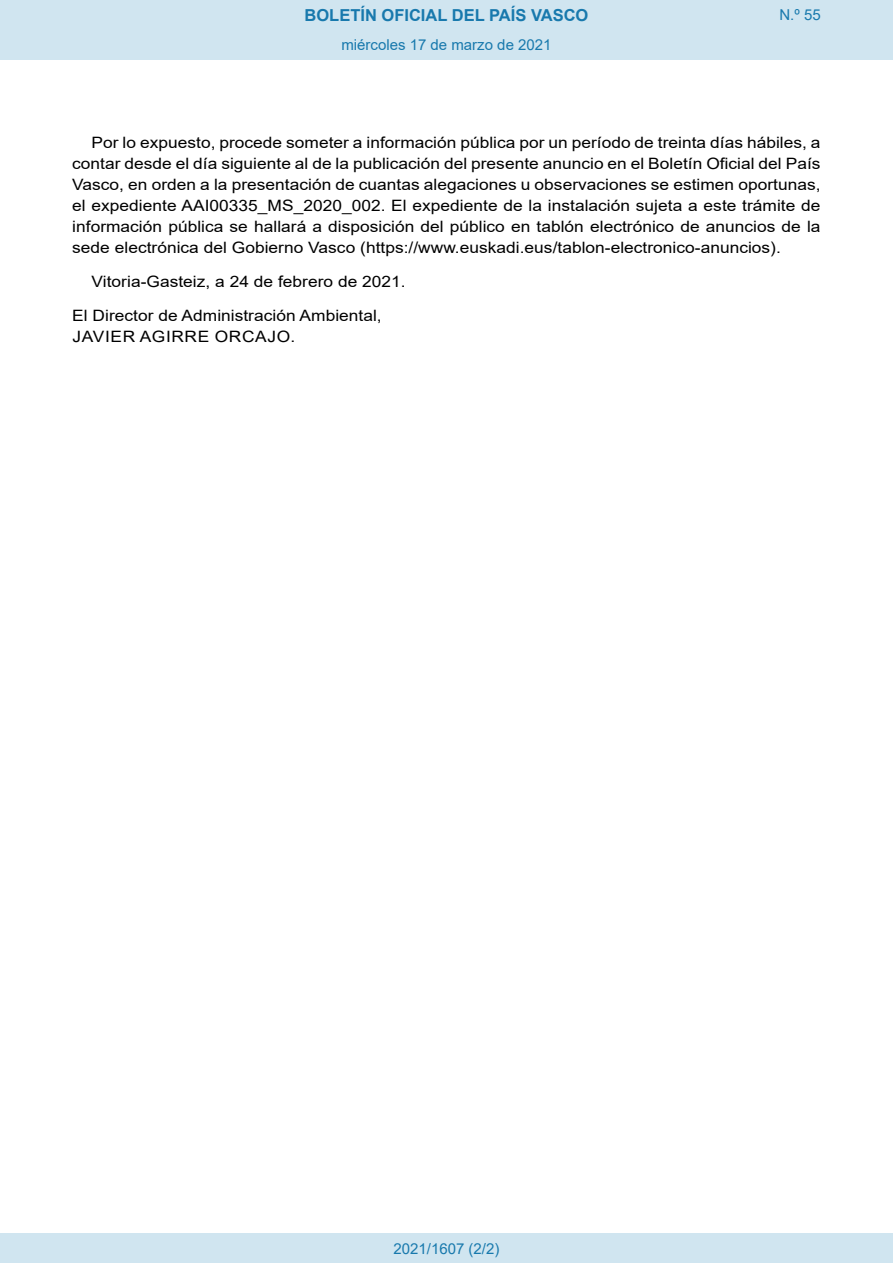
<style>
.page{position:relative;width:893px;height:1263px;background:#fff}
.page>*{position:absolute;margin:0;border:0;box-sizing:border-box;transform-origin:0 0}
.t1{font:700 16.5px "Arial";color:#1879ad}
.BOPVDetalle{font:15.6px/21px "Arial";color:#000;text-align:justify;scale:1.11 1}
.BOPVFirmaPuesto{font:15.6px "Arial";color:#000;scale:1.11 1}
.BOPVFirmaLugFec{font:15.6px "Arial";color:#000;scale:1.11 1}
.BOPVFirmaNombre{font:15.6px "Arial";letter-spacing:.035em;color:#000;scale:1.11 1}
.Paginacion_Centro{font:15px "Arial";color:#1879ad}
</style>
<div class="page">
<div style="left:0;top:0;width:893px;height:60px;background:#d0e5f0"></div>
<div style="left:0;top:1233px;width:893px;height:30px;background:#d0e5f0"></div>
<p class="t1" style="left:305px;top:3px;width:285px">BOLETÍN OFICIAL DEL PAÍS VASCO</p>
<p class="Paginacion_Centro" style="left:341px;top:35px;width:212px">miércoles 17 de marzo de 2021</p>
<p class="Paginacion_Centro" style="left:779px;top:5px;width:43px">N.º 55</p>
<p class="BOPVDetalle" style="left:72px;top:132px;width:676px;text-indent:19px">Por lo expuesto, procede someter a información pública por un período de treinta días hábiles, a contar desde el día siguiente al de la publicación del presente anuncio en el Boletín Oficial del País Vasco, en orden a la presentación de cuantas alegaciones u observaciones se estimen oportunas, el expediente AAI00335_MS_2020_002. El expediente de la instalación sujeta a este trámite de información pública se hallará a disposición del público en tablón electrónico de anuncios de la sede electrónica del Gobierno Vasco (https://www.euskadi.eus/tablon-electronico-anuncios).</p>
<p class="BOPVFirmaLugFec" style="left:92px;top:271px;width:284px">Vitoria-Gasteiz, a 24 de febrero de 2021.</p>
<p class="BOPVFirmaPuesto" style="left:72px;top:304px;width:280px">El Director de Administración Ambiental,</p>
<p class="BOPVFirmaNombre" style="left:73px;top:325px;width:202px">JAVIER AGIRRE ORCAJO.</p>
<p class="Paginacion_Centro" style="left:393px;top:1238px;width:107px">2021/1607 (2/2)</p>
</div>
